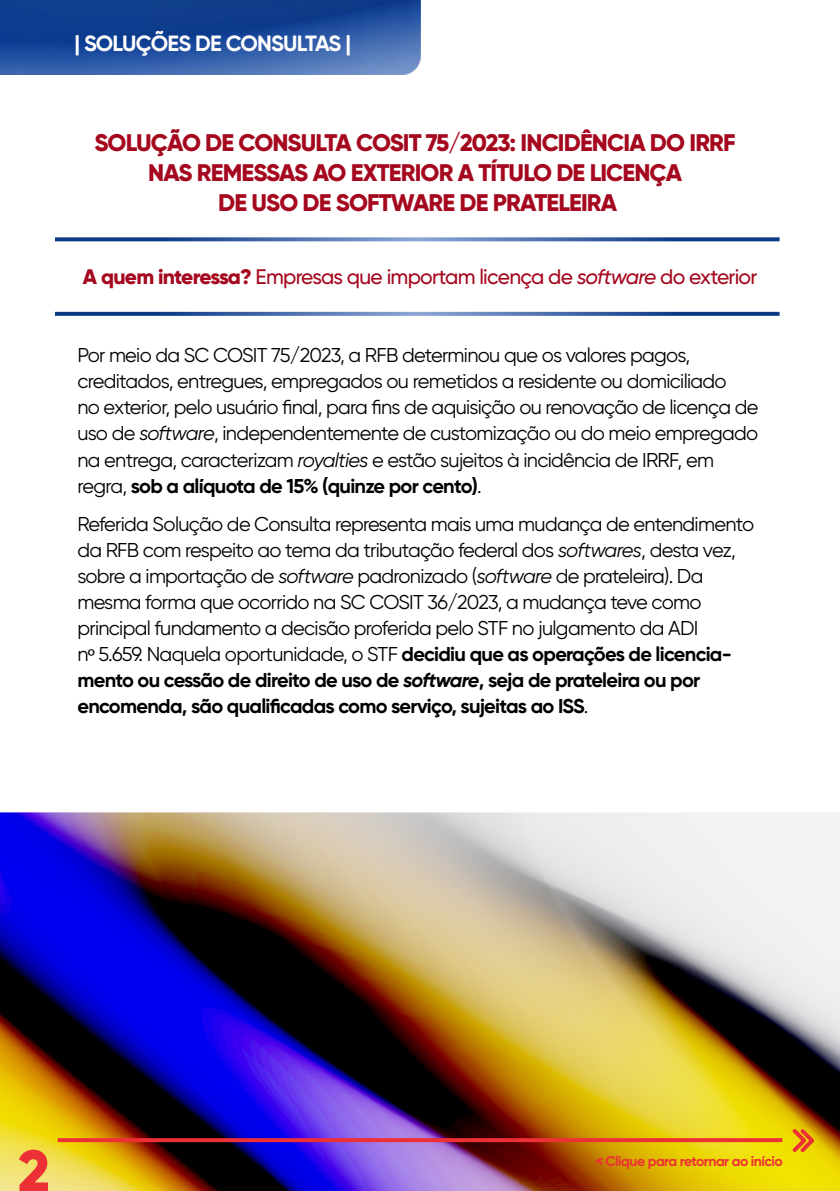
<style>
.page{position:relative;width:840px;height:1191px;background:#fff}
.page>*{position:absolute;margin:0;border:0;box-sizing:border-box;transform-origin:0 0}
.t1{font:700 56.6px "Gilroy";color:#ed3035}
.t2{font:800 24px/30px "Gilroy";letter-spacing:-.035em;color:#a5081e;text-align:center}
.t3{font:700 22px "Gilroy";letter-spacing:-.04em;color:#fff}
.t4{font:500 21px "Gilroy";letter-spacing:-.035em;color:#a5081e}
.t5{font:20px/26px "Gilroy";letter-spacing:-.035em;color:#000}
.t6{font:700 14px "Gilroy";letter-spacing:-.035em;color:#ed3035}
.s1{font-weight:800}
.s2{font-style:italic}
.s3{font-weight:700}
.s4{font-family:"Myriad Pro"}
.s5{font-weight:700;font-style:italic}
.s6{font-weight:900}
</style>
<div class="page">
<img style="left:0;top:812px;width:839px;height:379px">
<svg style="left:788px;top:1125px;width:29px;height:30px"></svg>
<svg style="left:18px;top:1148px;width:31px;height:43px"></svg>
<img style="left:0;top:0;width:420px;height:75px">
<svg style="left:58px;top:1138px;width:723px;height:4px;fill:#ed3035"></svg>
<svg style="left:55px;top:237px;width:724px;height:4px"></svg>
<svg style="left:55px;top:312px;width:724px;height:4px"></svg>
<p class="t3" style="left:74px;top:30px;width:278px">| SOLUÇÕES DE CONSULTAS |</p>
<p class="t2" style="left:94px;top:127px;width:642px">SOLUÇÃO DE CONSULTA COSIT 75/2023: INCIDÊNCIA DO IRRF<br>NAS REMESSAS AO EXTERIOR A TÍTULO DE LICENÇA<br>DE USO DE SOFTWARE DE PRATELEIRA</p>
<p class="t4" style="left:83px;top:264px;width:675px"><span class="s1">A quem interessa?</span> Empresas que importam licença de <span class="s2">software</span> do exterior</p>
<p class="t5" style="left:77px;top:342px;width:682px">Por meio da SC COSIT 75/2023, a RFB determinou que os valores pagos, creditados, entregues, empregados ou remetidos a residente ou domiciliado<br>no exterior, pelo usuário final, para fins de aquisição ou renovação de licença de uso de <span class="s2">software</span>, independentemente de customização ou do meio empregado na entrega, caracterizam <span class="s2">royalties</span> e estão sujeitos à incidência de IRRF, em regra, <span class="s3">sob a alíquota de 15% (quinze por cento)</span>.</p>
<p class="t5" style="left:77px;top:510px;width:677px">Referida Solução de Consulta representa mais uma mudança de entendimento da RFB com respeito ao tema da tributação federal dos <span class="s2">softwares</span>, desta vez, sobre a importação de <span class="s2">software</span> padronizado (<span class="s2">software</span> de prateleira). Da mesma forma que ocorrido na SC COSIT 36/2023, a mudança teve como principal fundamento a decisão proferida pelo STF no julgamento da ADI<br>n<span class="s4">º</span> 5.659. Naquela oportunidade, o STF <span class="s3">decidiu que as operações de licencia&shy;mento ou cessão de direito de uso de</span> <span class="s5">software</span><span class="s3">, seja de prateleira ou por encomenda, são qualificadas como serviço, sujeitas ao ISS</span>.</p>
<h1 class="t1" style="left:19px;top:1135px;width:32px">2</h1>
<p class="t6" style="left:595px;top:1152px;width:188px"><span class="s6">&lt;</span> Clique para retornar ao início</p>
</div>
